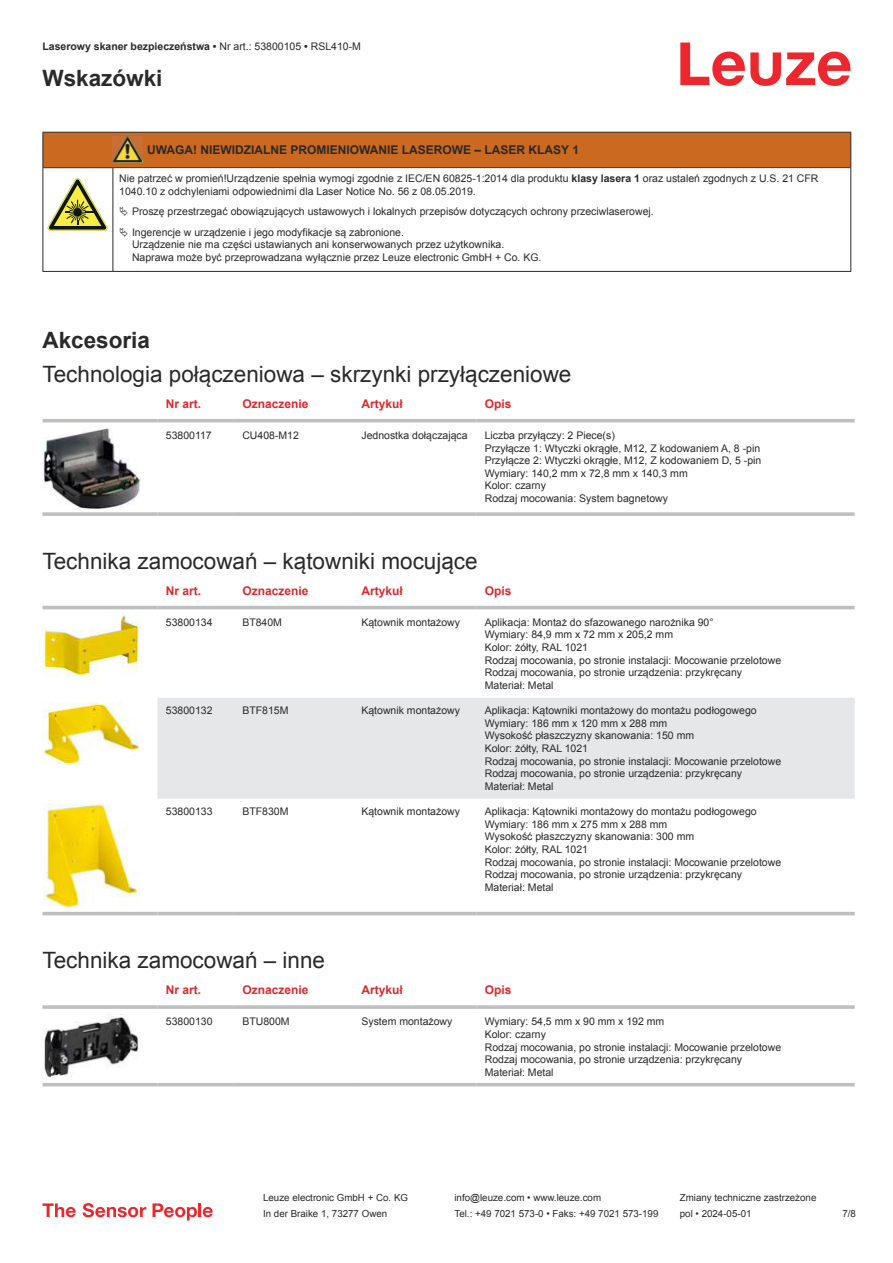
<style>
.page{position:relative;width:893px;height:1263px;background:#fff}
.page>*{position:absolute;margin:0;border:0;box-sizing:border-box;transform-origin:0 0}
.t1{font:22.5px "Arial";color:#2b292a}
.t2{font:700 22.5px "Arial";color:#2b292a}
.t3{font:700 12px "Arial";color:#db2a30}
.t4{font:700 12px "Arial";color:#2b292a}
.t5{font:10.5px/12.6px "Arial";color:#2b292a}
.t6{font:700 10.5px "Arial";color:#2b292a}
.t7{font:9.75px "Arial";color:#2b292a}
.s1{font-weight:400}
.s2{font-weight:700}
</style>
<div class="page">
<svg style="left:680px;top:43px;width:170px;height:43px"></svg>
<svg style="left:43px;top:422px;width:812px;height:56px"></svg>
<hr style="left:43px;top:419px;width:114px;height:3px;background:#bdbfc1">
<hr style="left:157px;top:419px;width:77px;height:3px;background:#bdbfc1">
<hr style="left:234px;top:419px;width:119px;height:3px;background:#bdbfc1">
<hr style="left:353px;top:419px;width:123px;height:3px;background:#bdbfc1">
<hr style="left:476px;top:419px;width:379px;height:3px;background:#bdbfc1">
<svg style="left:43px;top:512px;width:114px;height:4px"></svg>
<svg style="left:157px;top:512px;width:77px;height:4px"></svg>
<svg style="left:234px;top:512px;width:119px;height:4px"></svg>
<svg style="left:353px;top:512px;width:123px;height:4px"></svg>
<svg style="left:476px;top:512px;width:379px;height:4px;background:#c3c5c7"></svg>
<img style="left:43px;top:427px;width:97px;height:83px">
<svg style="left:43px;top:605px;width:812px;height:311px"></svg>
<div style="left:157px;top:698px;width:698px;height:101px;background:#e6e7e9"></div>
<hr style="left:43px;top:606px;width:114px;height:3px;background:#bdbfc1">
<hr style="left:157px;top:606px;width:77px;height:3px;background:#bdbfc1">
<hr style="left:234px;top:606px;width:119px;height:3px;background:#bdbfc1">
<hr style="left:353px;top:606px;width:123px;height:3px;background:#bdbfc1">
<hr style="left:476px;top:606px;width:379px;height:3px;background:#bdbfc1">
<hr style="left:43px;top:912px;width:114px;height:3px;background:#bdbfc1">
<hr style="left:157px;top:912px;width:77px;height:3px;background:#bdbfc1">
<hr style="left:234px;top:912px;width:119px;height:3px;background:#bdbfc1">
<hr style="left:353px;top:912px;width:123px;height:3px;background:#bdbfc1">
<hr style="left:476px;top:912px;width:379px;height:3px;background:#bdbfc1">
<img style="left:43px;top:614px;width:97px;height:63px">
<img style="left:43px;top:702px;width:97px;height:64px">
<img style="left:43px;top:803px;width:97px;height:106px">
<svg style="left:43px;top:1086px;width:812px;height:1px"></svg>
<svg style="left:43px;top:1005px;width:114px;height:4px"></svg>
<hr style="left:157px;top:1005px;width:77px;height:4px;background:#c5c7c8">
<svg style="left:234px;top:1005px;width:119px;height:4px"></svg>
<svg style="left:353px;top:1005px;width:123px;height:4px"></svg>
<hr style="left:476px;top:1005px;width:379px;height:4px;background:#c5c7c8">
<hr style="left:43px;top:1083px;width:114px;height:3px;background:#bdbfc1">
<hr style="left:157px;top:1083px;width:77px;height:3px;background:#bdbfc1">
<hr style="left:234px;top:1083px;width:119px;height:3px;background:#bdbfc1">
<hr style="left:353px;top:1083px;width:123px;height:3px;background:#bdbfc1">
<hr style="left:476px;top:1083px;width:379px;height:3px;background:#bdbfc1">
<img style="left:44px;top:1014px;width:95px;height:65px">
<svg style="left:43px;top:1203px;width:33px;height:14px"></svg>
<svg style="left:83px;top:1203px;width:63px;height:14px"></svg>
<svg style="left:153px;top:1203px;width:44px;height:17px"></svg>
<hr style="left:198px;top:1203px;width:3px;height:14px;background:#ed272d">
<svg style="left:203px;top:1207px;width:10px;height:10px"></svg>
<div style="left:44px;top:133px;width:806px;height:34px;background:#ca691f"></div>
<svg style="left:44px;top:168px;width:806px;height:103px"></svg>
<hr style="left:43px;top:132px;width:70px;height:1px;background:#2b292a">
<hr style="left:43px;top:133px;width:1px;height:34px;background:#2b292a">
<hr style="left:43px;top:167px;width:70px;height:1px;background:#2b292a">
<hr style="left:113px;top:132px;width:30px;height:1px;background:#2b292a">
<hr style="left:113px;top:167px;width:30px;height:1px;background:#2b292a">
<hr style="left:143px;top:132px;width:708px;height:1px;background:#2b292a">
<hr style="left:850px;top:133px;width:1px;height:34px;background:#2b292a">
<hr style="left:143px;top:167px;width:708px;height:1px;background:#2b292a">
<hr style="left:43px;top:168px;width:1px;height:99px;background:#2b292a">
<hr style="left:113px;top:168px;width:1px;height:99px;background:#2b292a">
<hr style="left:850px;top:168px;width:1px;height:99px;background:#2b292a">
<hr style="left:43px;top:271px;width:70px;height:1px;background:#2b292a">
<hr style="left:113px;top:271px;width:30px;height:1px;background:#2b292a">
<hr style="left:143px;top:271px;width:708px;height:1px;background:#2b292a">
<img style="left:113px;top:136px;width:30px;height:27px">
<svg style="left:47px;top:178px;width:60px;height:53px"></svg>
<svg style="left:115px;top:169px;width:734px;height:98px"></svg>
<svg style="left:120px;top:207px;width:8px;height:9px"></svg>
<svg style="left:120px;top:227px;width:8px;height:10px"></svg>
<p class="t6" style="left:43px;top:39px;width:320px">Laserowy skaner bezpieczeństwa • <span class="s1">Nr art.: 53800105</span> • <span class="s1">RSL410-M</span></p>
<h1 class="t2" style="left:43px;top:70px;width:122px">Wskazówki</h1>
<p class="t4" style="left:147px;top:141px;width:433px">UWAGA! NIEWIDZIALNE PROMIENIOWANIE LASEROWE – LASER KLASY 1</p>
<p class="t5" style="left:119px;top:172px;width:701px">Nie patrzeć w promień!Urządzenie spełnia wymogi zgodnie z IEC/EN 60825-1:2014 dla produktu <span class="s2">klasy lasera 1</span> oraz ustaleń zgodnych z U.S. 21 CFR<br>1040.10 z odchyleniami odpowiednimi dla Laser Notice No. 56 z 08.05.2019.</p>
<p class="t5" style="left:132px;top:201px;width:523px;line-height:20.2px">Proszę przestrzegać obowiązujących ustawowych i lokalnych przepisów dotyczących ochrony przeciwlaserowej.<br>Ingerencje w urządzenie i jego modyfikacje są zabronione.</p>
<p class="t5" style="left:132px;top:238px;width:411px">Urządzenie nie ma części ustawianych ani konserwowanych przez użytkownika.<br>Naprawa może być przeprowadzana wyłącznie przez Leuze electronic GmbH + Co. KG.</p>
<h1 class="t2" style="left:43px;top:332px;width:109px">Akcesoria</h1>
<h1 class="t1" style="left:43px;top:358px;width:530px">Technologia połączeniowa – skrzynki przyłączeniowe</h1>
<p class="t3" style="left:166px;top:395px;width:37px">Nr art.</p>
<p class="t3" style="left:242px;top:399px;width:68px">Oznaczenie</p>
<p class="t3" style="left:361px;top:395px;width:43px">Artykuł</p>
<p class="t3" style="left:485px;top:399px;width:28px">Opis</p>
<p class="t5" style="left:166px;top:430px;width:47px">53800117</p>
<p class="t5" style="left:242px;top:430px;width:58px">CU408-M12</p>
<p class="t5" style="left:361px;top:429px;width:108px">Jednostka dołączająca</p>
<p class="t5" style="left:485px;top:429px;width:278px">Liczba przyłączy: 2 Piece(s)<br>Przyłącze 1: Wtyczki okrągłe, M12, Z kodowaniem A, 8 -pin Przyłącze 2: Wtyczki okrągłe, M12, Z kodowaniem D, 5 -pin Wymiary: 140,2 mm x 72,8 mm x 140,3 mm<br>Kolor: czarny<br>Rodzaj mocowania: System bagnetowy</p>
<h1 class="t1" style="left:43px;top:545px;width:437px">Technika zamocowań – kątowniki mocujące</h1>
<p class="t3" style="left:166px;top:582px;width:37px">Nr art.</p>
<p class="t3" style="left:242px;top:586px;width:68px">Oznaczenie</p>
<p class="t3" style="left:361px;top:582px;width:43px">Artykuł</p>
<p class="t3" style="left:485px;top:586px;width:28px">Opis</p>
<p class="t5" style="left:166px;top:617px;width:48px">53800134</p>
<p class="t5" style="left:242px;top:617px;width:41px">BT840M</p>
<p class="t5" style="left:361px;top:616px;width:100px">Kątownik montażowy</p>
<p class="t5" style="left:485px;top:616px;width:298px">Aplikacja: Montaż do sfazowanego narożnika 90°<br>Wymiary: 84,9 mm x 72 mm x 205,2 mm<br>Kolor: żółty, RAL 1021<br>Rodzaj mocowania, po stronie instalacji: Mocowanie przelotowe Rodzaj mocowania, po stronie urządzenia: przykręcany Materiał: Metal</p>
<p class="t5" style="left:166px;top:705px;width:48px">53800132</p>
<p class="t5" style="left:242px;top:705px;width:48px">BTF815M</p>
<p class="t5" style="left:361px;top:704px;width:100px">Kątownik montażowy</p>
<p class="t5" style="left:485px;top:704px;width:298px">Aplikacja: Kątowniki montażowy do montażu podłogowego Wymiary: 186 mm x 120 mm x 288 mm<br>Wysokość płaszczyzny skanowania: 150 mm<br>Kolor: żółty, RAL 1021<br>Rodzaj mocowania, po stronie instalacji: Mocowanie przelotowe Rodzaj mocowania, po stronie urządzenia: przykręcany Materiał: Metal</p>
<p class="t5" style="left:166px;top:806px;width:48px">53800133</p>
<p class="t5" style="left:242px;top:806px;width:48px">BTF830M</p>
<p class="t5" style="left:361px;top:805px;width:100px">Kątownik montażowy</p>
<p class="t5" style="left:485px;top:805px;width:298px">Aplikacja: Kątowniki montażowy do montażu podłogowego Wymiary: 186 mm x 275 mm x 288 mm<br>Wysokość płaszczyzny skanowania: 300 mm<br>Kolor: żółty, RAL 1021<br>Rodzaj mocowania, po stronie instalacji: Mocowanie przelotowe Rodzaj mocowania, po stronie urządzenia: przykręcany Materiał: Metal</p>
<h1 class="t1" style="left:43px;top:945px;width:284px">Technika zamocowań – inne</h1>
<p class="t3" style="left:166px;top:982px;width:37px">Nr art.</p>
<p class="t3" style="left:242px;top:986px;width:68px">Oznaczenie</p>
<p class="t3" style="left:361px;top:982px;width:43px">Artykuł</p>
<p class="t3" style="left:485px;top:986px;width:28px">Opis</p>
<p class="t5" style="left:166px;top:1016px;width:48px">53800130</p>
<p class="t5" style="left:242px;top:1016px;width:49px">BTU800M</p>
<p class="t5" style="left:361px;top:1015px;width:93px">System montażowy</p>
<p class="t5" style="left:485px;top:1016px;width:298px">Wymiary: 54,5 mm x 90 mm x 192 mm<br>Kolor: czarny<br>Rodzaj mocowania, po stronie instalacji: Mocowanie przelotowe Rodzaj mocowania, po stronie urządzenia: przykręcany Materiał: Metal</p>
<p class="t7" style="left:263px;top:1194px;width:146px">Leuze electronic GmbH + Co. KG</p>
<p class="t7" style="left:454px;top:1194px;width:148px">info@leuze.com • www.leuze.com</p>
<p class="t7" style="left:680px;top:1191px;width:138px">Zmiany techniczne zastrzeżone</p>
<p class="t7" style="left:263px;top:1210px;width:126px">In der Braike 1, 73277 Owen</p>
<p class="t7" style="left:454px;top:1210px;width:205px">Tel.: +49 7021 573-0 • Faks: +49 7021 573-199</p>
<p class="t7" style="left:680px;top:1210px;width:73px">pol • 2024-05-01</p>
<p class="t7" style="left:842px;top:1210px;width:15px">7 /8</p>
</div>
